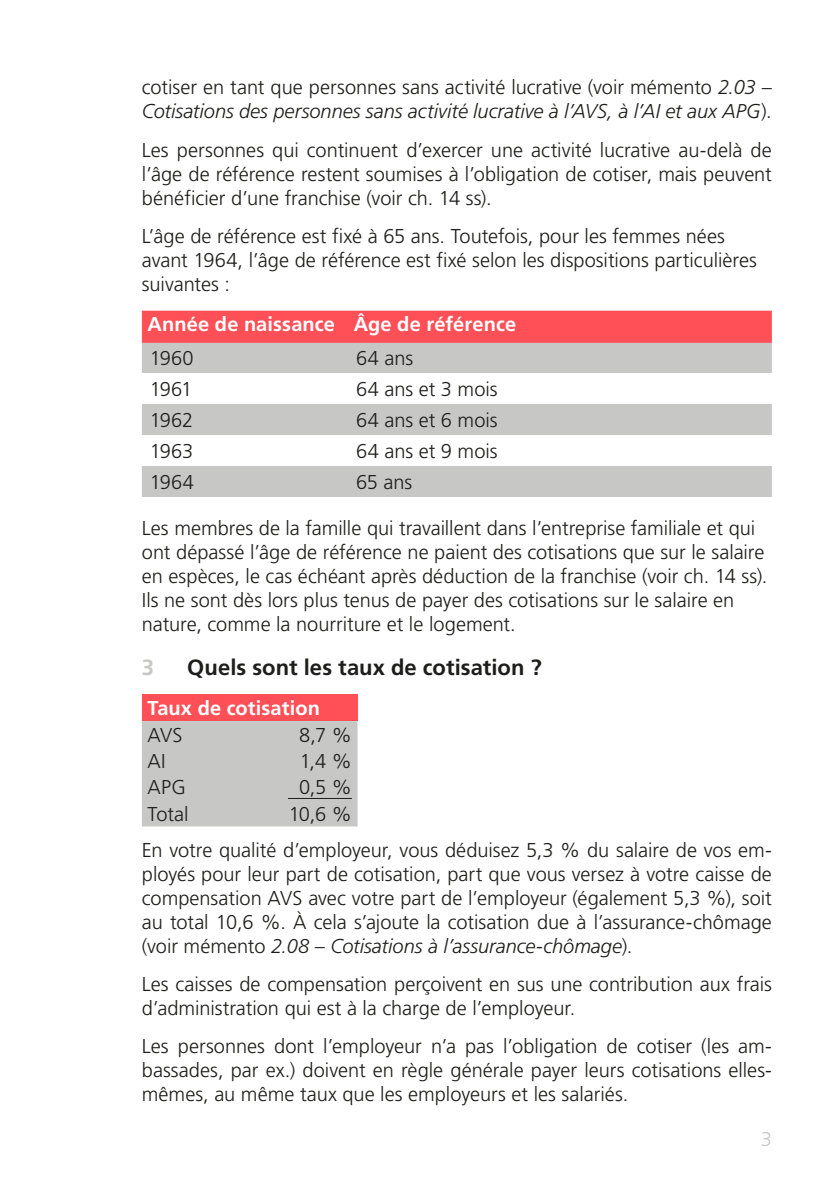
<style>
.page{position:relative;width:840px;height:1191px;background:#fff}
.page>*{position:absolute;margin:0;border:0;box-sizing:border-box;transform-origin:0 0}
.t1{font:700 22px "Frutiger LT Std";color:#1d1d1b}
.t2{font:700 22px "Frutiger LT Std";color:#c7c7c6}
.Grundtext{font:300 20px/24px "Frutiger LT Std";color:#1d1d1b;text-align:justify}
.Grundtext-2{font:italic 300 20px/24px "Frutiger LT Std";color:#1d1d1b}
.Tabellen_Text_Weiss{font:700 20px "Frutiger LT Std";letter-spacing:.005em;color:#fff}
.Grundtext_Unterstric{font:300 20px "Frutiger LT Std";color:#1d1d1b}
.t3{font:300 20px "Frutiger LT Std";color:#c7c7c6}
.s1{font-style:normal}
.s2{font-style:italic}
</style>
<div class="page">
<div style="left:142px;top:311px;width:629px;height:32px;background:#ff5057"></div>
<svg style="left:142px;top:343px;width:629px;height:154px;fill:#c7c7c6"></svg>
<div style="left:142px;top:694px;width:215px;height:27px;background:#ff5057"></div>
<div style="left:142px;top:721px;width:215px;height:105px;background:#c7c7c6"></div>
<hr style="left:288px;top:798px;width:63px;height:1px;background:#1d1d1b">
<p class="Grundtext-2" style="left:142px;top:76px;width:631px"><span class="s1">cotiser en tant que personnes sans activité lucrative (voir mémento</span> 2.03 -<br>Cotisations des personnes sans activité lucrative à l’AVS, à l’AI et aux APG<span class="s1">).</span></p>
<p class="Grundtext" style="left:142px;top:138px;width:631px">Les personnes qui continuent d’exercer une activité lucrative au-delà de l’âge de référence restent soumises à l’obligation de cotiser, mais peuvent bénéficier d’une franchise (voir ch. 14 ss).</p>
<p class="Grundtext" style="left:142px;top:224px;width:616px;text-align:left">L’âge de référence est fixé à 65 ans. Toutefois, pour les femmes nées avant 1964, l’âge de référence est fixé selon les dispositions particulières suivantes :</p>
<p class="Tabellen_Text_Weiss" style="left:147px;top:312px;width:189px">Année de naissance</p>
<p class="Tabellen_Text_Weiss" style="left:353px;top:312px;width:164px">Âge de référence</p>
<p class="Grundtext" style="left:150px;top:346px;width:45px">1960</p>
<p class="Grundtext" style="left:356px;top:346px;width:58px">64 ans</p>
<p class="Grundtext" style="left:150px;top:377px;width:44px">1961</p>
<p class="Grundtext" style="left:356px;top:377px;width:143px">64 ans et 3 mois</p>
<p class="Grundtext" style="left:150px;top:408px;width:45px">1962</p>
<p class="Grundtext" style="left:356px;top:408px;width:143px">64 ans et 6 mois</p>
<p class="Grundtext" style="left:150px;top:439px;width:45px">1963</p>
<p class="Grundtext" style="left:356px;top:439px;width:143px">64 ans et 9 mois</p>
<p class="Grundtext" style="left:150px;top:470px;width:46px">1964</p>
<p class="Grundtext" style="left:356px;top:470px;width:58px">65 ans</p>
<p class="Grundtext" style="left:142px;top:516px;width:626px;text-align:left">Les membres de la famille qui travaillent dans l’entreprise familiale et qui ont dépassé l’âge de référence ne paient des cotisations que sur le salaire en espèces, le cas échéant après déduction de la franchise (voir ch. 14 ss).<br>Ils ne sont dès lors plus tenus de payer des cotisations sur le salaire en nature, comme la nourriture et le logement.</p>
<p class="t2" style="left:142px;top:654px;width:14px">3</p>
<p class="t1" style="left:187px;top:654px;width:356px">Quels sont les taux de cotisation ?</p>
<p class="Tabellen_Text_Weiss" style="left:147px;top:696px;width:174px">Taux de cotisation</p>
<p class="Grundtext" style="left:147px;top:723px;width:36px">AVS</p>
<p class="Grundtext" style="left:299px;top:723px;width:54px">8,7 %</p>
<p class="Grundtext" style="left:147px;top:749px;width:20px">AI</p>
<p class="Grundtext" style="left:299px;top:749px;width:54px">1,4 %</p>
<p class="Grundtext" style="left:147px;top:776px;width:40px">APG</p>
<p class="Grundtext_Unterstric" style="left:299px;top:776px;width:54px">0,5 %</p>
<p class="Grundtext" style="left:147px;top:802px;width:42px">Total</p>
<p class="Grundtext" style="left:288px;top:802px;width:65px">10,6 %</p>
<p class="Grundtext" style="left:142px;top:838px;width:631px">En votre qualité d’employeur, vous déduisez 5,3 % du salaire de vos em&shy;ployés pour leur part de cotisation, part que vous versez à votre caisse de compensation AVS avec votre part de l’employeur (également 5,3 %), soit au total 10,6 %. À cela s’ajoute la cotisation due à l’assurance-chômage (voir mémento <span class="s2">2.08 - Cotisations à l’assurance-chômage</span>).</p>
<p class="Grundtext" style="left:142px;top:972px;width:631px">Les caisses de compensation perçoivent en sus une contribution aux frais d’administration qui est à la charge de l’employeur.</p>
<p class="Grundtext" style="left:142px;top:1034px;width:631px">Les personnes dont l’employeur n’a pas l’obligation de cotiser (les am&shy;bassades, par ex.) doivent en règle générale payer leurs cotisations elles&shy;mêmes, au même taux que les employeurs et les salariés.</p>
<p class="t3" style="left:760px;top:1127px;width:13px">3</p>
</div>
